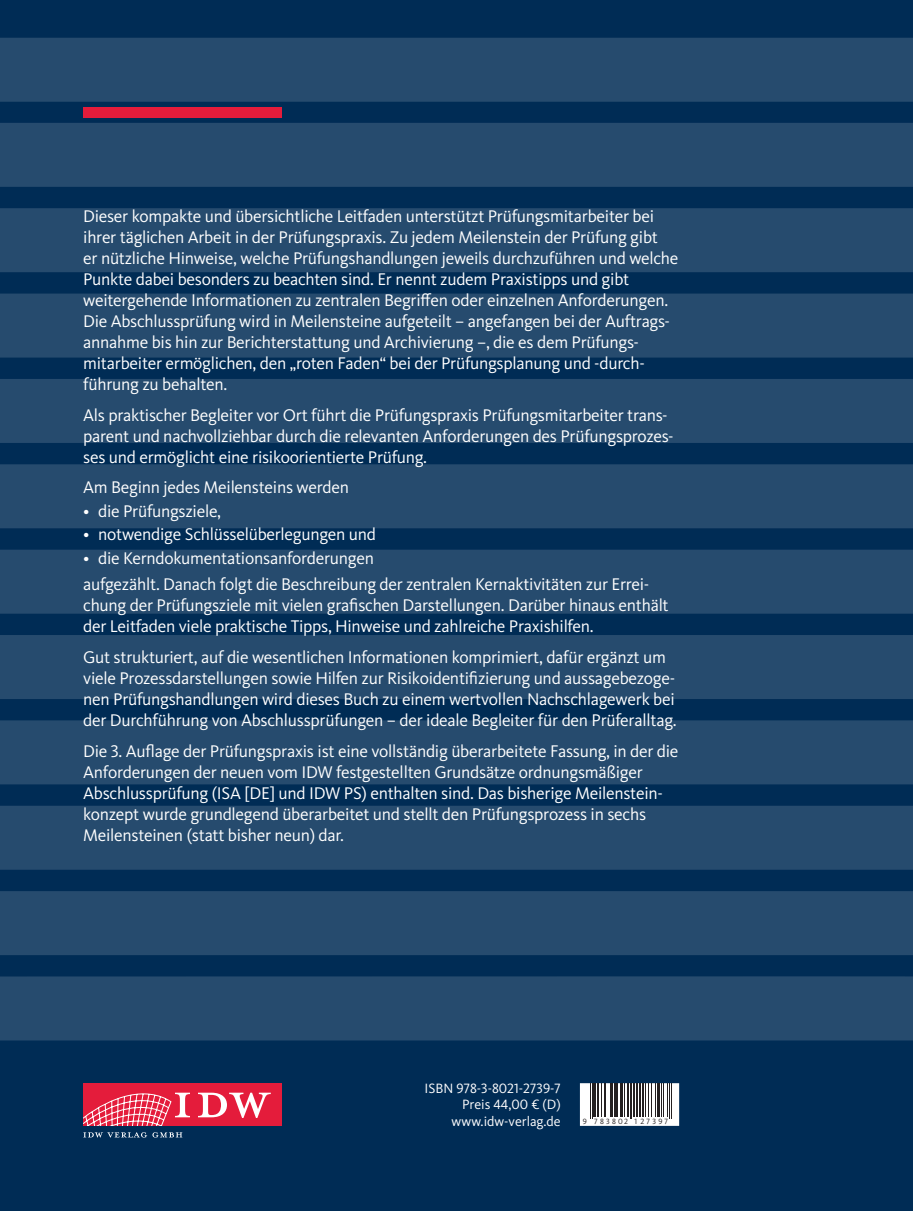
<style>
.page{position:relative;width:913px;height:1211px;background:#fff}
.page>*{position:absolute;margin:0;border:0;box-sizing:border-box;transform-origin:0 0}
.t1{font:17.5px/21px "Kievit IDW";letter-spacing:-.015em;color:#fff}
.t2{font:14px/16.6px "Kievit IDW";color:#fff;text-align:right}
.t3{font:7.88px "Kievit IDW";letter-spacing:.275em;color:#231f20}
</style>
<div class="page">
<div style="left:0;top:0;width:913px;height:1210px;background:#002c55"></div>
<div style="left:0;top:976px;width:906px;height:64px;background:#264b6e"></div>
<div style="left:0;top:891px;width:906px;height:64px;background:#264b6e"></div>
<div style="left:0;top:806px;width:906px;height:63px;background:#264b6e"></div>
<div style="left:0;top:720px;width:906px;height:64px;background:#264b6e"></div>
<div style="left:0;top:635px;width:906px;height:64px;background:#264b6e"></div>
<div style="left:0;top:549px;width:906px;height:64px;background:#264b6e"></div>
<div style="left:0;top:464px;width:906px;height:64px;background:#264b6e"></div>
<div style="left:0;top:379px;width:906px;height:64px;background:#264b6e"></div>
<div style="left:0;top:293px;width:906px;height:64px;background:#264b6e"></div>
<div style="left:0;top:208px;width:906px;height:64px;background:#264b6e"></div>
<div style="left:0;top:123px;width:906px;height:64px;background:#264b6e"></div>
<svg style="left:906px;top:976px;width:7px;height:64px"></svg>
<svg style="left:906px;top:891px;width:7px;height:64px"></svg>
<svg style="left:906px;top:806px;width:7px;height:63px"></svg>
<svg style="left:906px;top:720px;width:7px;height:64px"></svg>
<svg style="left:906px;top:635px;width:7px;height:64px"></svg>
<svg style="left:906px;top:549px;width:7px;height:64px"></svg>
<svg style="left:906px;top:464px;width:7px;height:64px"></svg>
<svg style="left:906px;top:379px;width:7px;height:64px"></svg>
<svg style="left:906px;top:293px;width:7px;height:64px"></svg>
<svg style="left:906px;top:208px;width:7px;height:64px"></svg>
<svg style="left:906px;top:123px;width:7px;height:64px"></svg>
<div style="left:83px;top:1083px;width:199px;height:42px;background:#e41c3b"></div>
<svg style="left:198px;top:1092px;width:73px;height:25px"></svg>
<svg style="left:83px;top:1092px;width:107px;height:33px"></svg>
<svg style="left:83px;top:1132px;width:99px;height:5px"></svg>
<div style="left:83px;top:107px;width:199px;height:11px;background:#e41c3b"></div>
<div style="left:0;top:38px;width:913px;height:64px;background:#264b6e"></div>
<div style="left:580px;top:1083px;width:99px;height:42px;background:#fff"></div>
<hr style="left:590px;top:1083px;width:1px;height:36px;background:#231f20">
<hr style="left:592px;top:1083px;width:1px;height:36px;background:#231f20">
<hr style="left:593px;top:1083px;width:3px;height:33px;background:#231f20">
<hr style="left:597px;top:1083px;width:1px;height:33px;background:#231f20">
<hr style="left:601px;top:1083px;width:1px;height:33px;background:#231f20">
<hr style="left:604px;top:1083px;width:1px;height:33px;background:#231f20">
<hr style="left:605px;top:1083px;width:1px;height:33px;background:#231f20">
<hr style="left:610px;top:1083px;width:1px;height:33px;background:#231f20">
<hr style="left:611px;top:1083px;width:2px;height:33px;background:#231f20">
<hr style="left:614px;top:1083px;width:3px;height:33px;background:#231f20">
<hr style="left:617px;top:1083px;width:1px;height:33px;background:#231f20">
<hr style="left:620px;top:1083px;width:3px;height:33px;background:#231f20">
<hr style="left:624px;top:1083px;width:1px;height:33px;background:#231f20">
<hr style="left:627px;top:1083px;width:2px;height:33px;background:#231f20">
<hr style="left:629px;top:1083px;width:1px;height:36px;background:#231f20">
<hr style="left:631px;top:1083px;width:1px;height:36px;background:#231f20">
<hr style="left:633px;top:1083px;width:2px;height:33px;background:#231f20">
<hr style="left:636px;top:1083px;width:2px;height:33px;background:#231f20">
<hr style="left:639px;top:1083px;width:2px;height:33px;background:#231f20">
<hr style="left:641px;top:1083px;width:2px;height:33px;background:#231f20">
<hr style="left:645px;top:1083px;width:1px;height:33px;background:#231f20">
<hr style="left:648px;top:1083px;width:1px;height:33px;background:#231f20">
<hr style="left:651px;top:1083px;width:1px;height:33px;background:#231f20">
<hr style="left:655px;top:1083px;width:1px;height:33px;background:#231f20">
<hr style="left:657px;top:1083px;width:3px;height:33px;background:#231f20">
<hr style="left:660px;top:1083px;width:1px;height:33px;background:#231f20">
<hr style="left:663px;top:1083px;width:1px;height:33px;background:#231f20">
<hr style="left:666px;top:1083px;width:1px;height:33px;background:#231f20">
<hr style="left:669px;top:1083px;width:1px;height:36px;background:#231f20">
<hr style="left:671px;top:1083px;width:1px;height:36px;background:#231f20">
<p class="t1" style="left:83px;top:205px;width:597px">Dieser kompakte und übersichtliche Leitfaden unterstützt Prüfungsmitarbeiter bei ihrer täglichen Arbeit in der Prüfungspraxis. Zu jedem Meilenstein der Prüfung gibt<br>er nützliche Hinweise, welche Prüfungshandlungen jeweils durchzuführen und welche Punkte dabei besonders zu beachten sind. Er nennt zudem Praxistipps und gibt weitergehende Informationen zu zentralen Begriffen oder einzelnen Anforderungen.<br>Die Abschlussprüfung wird in Meilensteine aufgeteilt – angefangen bei der Auftrags&shy;annahme bis hin zur Berichterstattung und Archivierung –, die es dem Prüfungs&shy;mitarbeiter ermöglichen, den „roten Faden“ bei der Prüfungsplanung und -durch&shy;führung zu behalten.</p>
<p class="t1" style="left:83px;top:404px;width:592px">Als praktischer Begleiter vor Ort führt die Prüfungspraxis Prüfungsmitarbeiter trans&shy;parent und nachvollziehbar durch die relevanten Anforderungen des Prüfungsprozes&shy;ses und ermöglicht eine risikoorientierte Prüfung.</p>
<p class="t1" style="left:83px;top:477px;width:267px">Am Beginn jedes Meilensteins werden</p>
<p class="t1" style="left:83px;top:500px;width:139px">• die Prüfungsziele,</p>
<p class="t1" style="left:83px;top:524px;width:294px">• notwendige Schlüsselüberlegungen und</p>
<p class="t1" style="left:83px;top:545px;width:567px;line-height:25.9px">• die Kerndokumentationsanforderungen<br>aufgezählt. Danach folgt die Beschreibung der zentralen Kernaktivitäten zur Errei-</p>
<p class="t1" style="left:83px;top:594px;width:587px">chung der Prüfungsziele mit vielen grafischen Darstellungen. Darüber hinaus enthält der Leitfaden viele praktische Tipps, Hinweise und zahlreiche Praxishilfen.</p>
<p class="t1" style="left:83px;top:646px;width:595px">Gut strukturiert, auf die wesentlichen Informationen komprimiert, dafür ergänzt um viele Prozessdarstellungen sowie Hilfen zur Risikoidentifizierung und aussagebezoge&shy;nen Prüfungshandlungen wird dieses Buch zu einem wertvollen Nachschlagewerk bei der Durchführung von Abschlussprüfungen – der ideale Begleiter für den Prüferalltag.</p>
<p class="t1" style="left:83px;top:740px;width:597px">Die 3. Auflage der Prüfungspraxis ist eine vollständig überarbeitete Fassung, in der die Anforderungen der neuen vom IDW festgestellten Grundsätze ordnungsmäßiger Abschlussprüfung (ISA [DE] und IDW PS) enthalten sind. Das bisherige Meilenstein&shy;konzept wurde grundlegend überarbeitet und stellt den Prüfungsprozess in sechs Meilensteinen (statt bisher neun) dar.</p>
<p class="t2" style="left:424px;top:1079px;width:138px">ISBN 978-3-8021-2739-7<br>Preis 44,00 € (D) www.idw-verlag.de</p>
<p class="t3" style="left:583px;top:1116px;width:87px">9 783802 1 27397</p>
</div>
